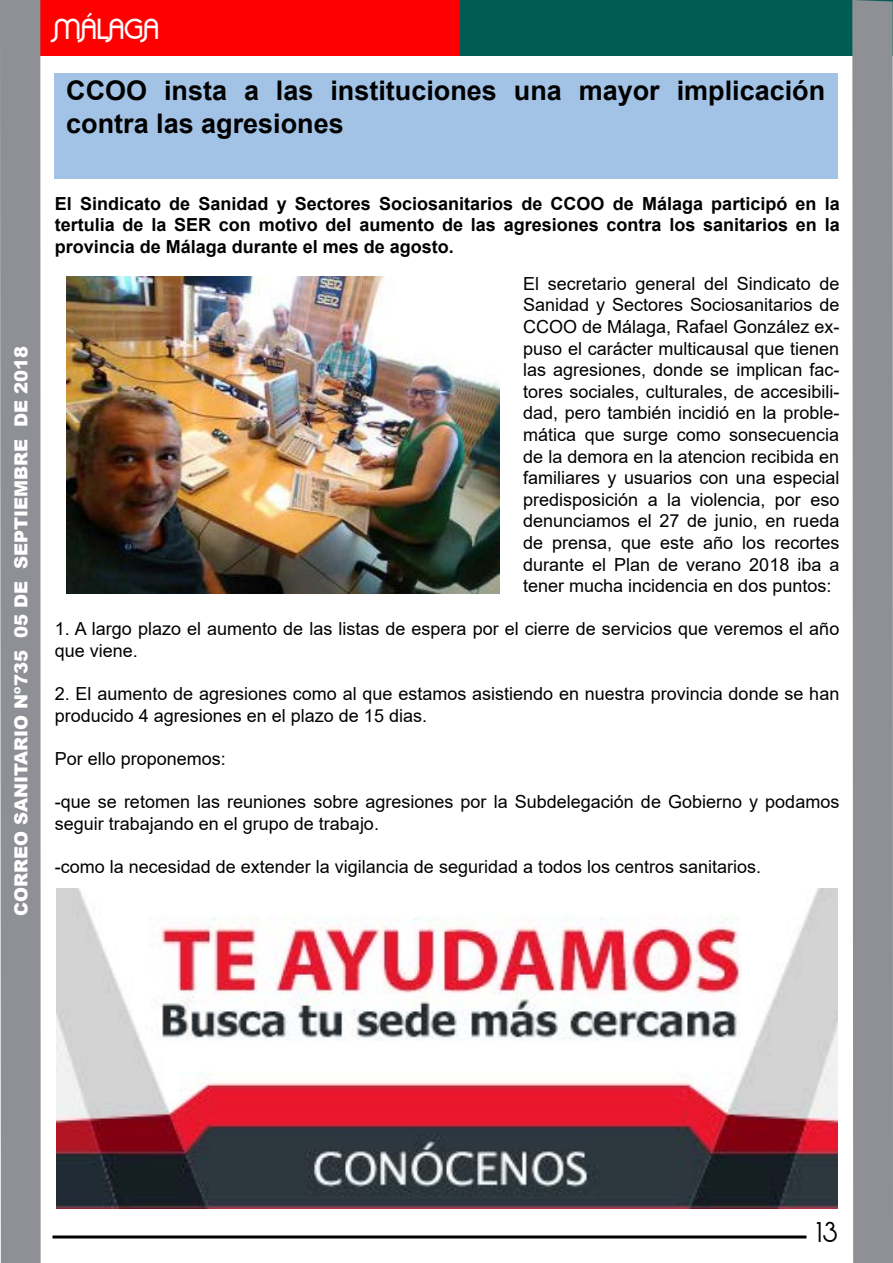
<style>
.page{position:relative;width:893px;height:1263px;background:#fff}
.page>*{position:absolute;margin:0;border:0;box-sizing:border-box;transform-origin:0 0}
.t1{font:700 27px/32.4px "Arial";color:#000}
.t2{font:700 27px "Quadranta";color:#fff}
.t3{font:27px "Quadranta";color:#000}
.t4{font:18px/21.6px "Arial";color:#000}
.t5{font:700 18px/21.6px "Arial";color:#000;text-align:justify}
.t6{font:900 18px "Arial";color:#fff}
</style>
<div class="page">
<div style="left:460px;top:0;width:433px;height:55px;background:#005d53"></div>
<div style="left:41px;top:0;width:419px;height:55px;background:#f00"></div>
<div style="left:54px;top:73px;width:783px;height:105px;background:#a2c3e6"></div>
<div style="left:0;top:0;width:41px;height:1263px;background:#8e9095"></div>
<div style="left:852px;top:0;width:41px;height:1263px;background:#8e9095"></div>
<hr style="left:52px;top:1235px;width:754px;height:3px;background:#000">
<img style="left:66px;top:277px;width:433px;height:316px">
<img style="left:57px;top:889px;width:780px;height:320px">
<p class="t6" style="left:8px;top:916px;width:571px;rotate:-90deg">CORREO SANITARIO Nº735 05 DE SEPTIEMBRE DE 2018</p>
<h1 class="t2" style="left:54px;top:12px;width:107px">MÁLAGA</h1>
<h1 class="t1" style="left:66px;top:75px;width:761px">CCOO insta a las instituciones una mayor implicación contra las agresiones</h1>
<p class="t5" style="left:55px;top:193px;width:786px">El Sindicato de Sanidad y Sectores Sociosanitarios de CCOO de Málaga participó en la tertulia de la SER con motivo del aumento de las agresiones contra los sanitarios en la provincia de Málaga durante el mes de agosto.</p>
<p class="t4" style="left:523px;top:272px;width:318px;text-align:justify">El secretario general del Sindicato de Sanidad y Sectores Sociosanitarios de CCOO de Málaga, Rafael González ex&shy;puso el carácter multicausal que tienen las agresiones, donde se implican fac&shy;tores sociales, culturales, de accesibili&shy;dad, pero también incidió en la proble&shy;mática que surge como sonsecuencia de la demora en la atencion recibida en familiares y usuarios con una especial predisposición a la violencia, por eso denunciamos el 27 de junio, en rueda de prensa, que este año los recortes durante el Plan de verano 2018 iba a tener mucha incidencia en dos puntos:</p>
<p class="t4" style="left:55px;top:618px;width:786px">1. A largo plazo el aumento de las listas de espera por el cierre de servicios que veremos el año que viene.</p>
<p class="t4" style="left:55px;top:683px;width:786px">2. El aumento de agresiones como al que estamos asistiendo en nuestra provincia donde se han producido 4 agresiones en el plazo de 15 dias.</p>
<p class="t4" style="left:55px;top:748px;width:173px">Por ello proponemos:</p>
<p class="t4" style="left:55px;top:791px;width:786px">-que se retomen las reuniones sobre agresiones por la Subdelegación de Gobierno y podamos seguir trabajando en el grupo de trabajo.</p>
<p class="t4" style="left:55px;top:856px;width:708px">-como la necesidad de extender la vigilancia de seguridad a todos los centros sanitarios.</p>
<h1 class="t3" style="left:816px;top:1216px;width:23px">13</h1>
</div>
